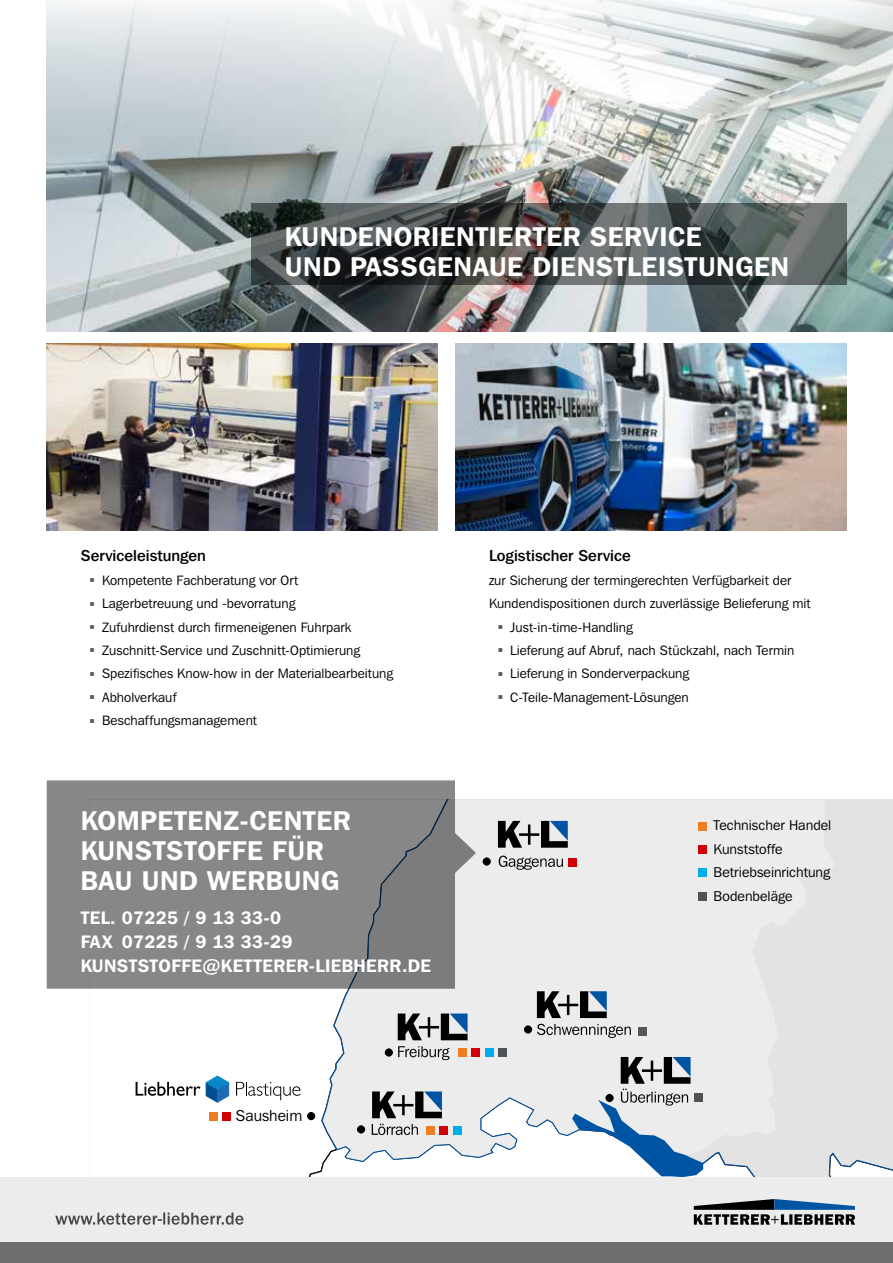
<style>
.page{position:relative;width:893px;height:1263px;background:#fff}
.page>*{position:absolute;margin:0;border:0;box-sizing:border-box;transform-origin:0 0}
.t1{font:600 27px/30px "Franklin Gothic IT Cby BT";letter-spacing:.02em;color:#fff}
.t2{font:600 18px/24px "Franklin Gothic IT Cby BT";letter-spacing:.02em;color:#fff}
.t3{font:500 15.75px "Franklin Gothic IT Cby BT";letter-spacing:.005em;color:#000}
.t4{font:15.75px "Franklin Gothic IT Cby BT";color:#000}
.t5{font:14.1px/23.4px "Franklin Gothic IT Cby BT";color:#000}
.t6{font:13.5px/23.4px "Franklin Gothic IT Cby BT";letter-spacing:.005em;color:#000}
</style>
<div class="page">
<div style="left:0;top:1177px;width:893px;height:82px;background:#ececec"></div>
<div style="left:0;top:1241px;width:893px;height:22px;background:#6e6e6e"></div>
<svg style="left:694px;top:1199px;width:161px;height:26px"></svg>
<svg style="left:55px;top:1212px;width:189px;height:13px"></svg>
<img style="left:47px;top:0;width:846px;height:332px">
<svg style="left:251px;top:203px;width:595px;height:82px;background:#474c4c"></svg>
<svg style="left:89px;top:799px;width:804px;height:378px"></svg>
<div style="left:524px;top:1025px;width:8px;height:8px;background:#000;border-radius:50%"></div>
<div style="left:638px;top:1027px;width:8px;height:8px;background:#565655"></div>
<div style="left:698px;top:822px;width:8px;height:8px;background:#ef7d22"></div>
<div style="left:698px;top:845px;width:8px;height:9px;background:#d10007"></div>
<div style="left:698px;top:869px;width:8px;height:8px;background:#00ace9"></div>
<div style="left:698px;top:892px;width:8px;height:8px;background:#4f5355"></div>
<svg style="left:537px;top:1024px;width:94px;height:14px"></svg>
<svg style="left:499px;top:856px;width:64px;height:14px"></svg>
<div style="left:568px;top:858px;width:9px;height:9px;background:#d10007"></div>
<div style="left:483px;top:857px;width:8px;height:9px;background:#000;border-radius:50%"></div>
<div style="left:209px;top:1112px;width:8px;height:8px;background:#ef7d22"></div>
<div style="left:222px;top:1112px;width:9px;height:8px;background:#d10007"></div>
<svg style="left:136px;top:1082px;width:64px;height:14px"></svg>
<svg style="left:236px;top:1082px;width:65px;height:18px"></svg>
<svg style="left:206px;top:1076px;width:23px;height:26px"></svg>
<svg style="left:307px;top:1112px;width:8px;height:8px"></svg>
<svg style="left:398px;top:1013px;width:70px;height:27px;background:#6a727a"></svg>
<svg style="left:498px;top:821px;width:70px;height:27px;background:#687077"></svg>
<svg style="left:537px;top:991px;width:70px;height:27px;background:#687078"></svg>
<svg style="left:310px;top:1046px;width:583px;height:131px"></svg>
<svg style="left:47px;top:780px;width:429px;height:209px;background:#868787"></svg>
<img style="left:455px;top:343px;width:391px;height:187px">
<img style="left:47px;top:343px;width:391px;height:187px">
<h1 class="t1" style="left:285px;top:221px;width:506px">KUNDENORIENTIERTER SERVICE<br>UND PASSGENAUE DIENSTLEISTUNGEN</h1>
<p class="t3" style="left:81px;top:546px;width:127px">Serviceleistungen</p>
<p class="t6" style="left:102px;top:568px;width:293px">Kompetente Fachberatung vor Ort<br>Lagerbetreuung und -bevorratung<br>Zufuhrdienst durch firmeneigenen Fuhrpark Zuschnitt-Service und Zuschnitt-Optimierung Spezifisches Know-how in der Materialbearbeitung Abholverkauf<br>Beschaffungsmanagement</p>
<h1 class="t1" style="left:81px;top:805px;width:271px">KOMPETENZ-CENTER<br>KUNSTSTOFFE FÜR<br>BAU UND WERBUNG</h1>
<h2 class="t2" style="left:81px;top:905px;width:352px">TEL. 07225 / 9 13 33-0<br>FAX 07225 / 9 13 33-29<br>KUNSTSTOFFE@KETTERER-LIEBHERR.DE</h2>
<p class="t4" style="left:236px;top:1105px;width:68px">Sausheim</p>
<p class="t3" style="left:489px;top:546px;width:143px">Logistischer Service</p>
<p class="t6" style="left:489px;top:568px;width:304px">zur Sicherung der termingerechten Verfügbarkeit der</p>
<p class="t6" style="left:489px;top:591px;width:323px">Kundendispositionen durch zuverlässige Belieferung mit</p>
<p class="t6" style="left:510px;top:615px;width:124px">Just-in-time-Handling</p>
<p class="t6" style="left:510px;top:638px;width:286px">Lieferung auf Abruf, nach Stückzahl, nach Termin</p>
<p class="t6" style="left:510px;top:662px;width:180px">Lieferung in Sonderverpackung</p>
<p class="t6" style="left:510px;top:685px;width:180px">C-Teile-Management-Lösungen</p>
<p class="t5" style="left:714px;top:813px;width:119px">Technischer Handel<br>Kunststoffe<br>Betriebseinrichtung<br>Bodenbeläge</p>
</div>
